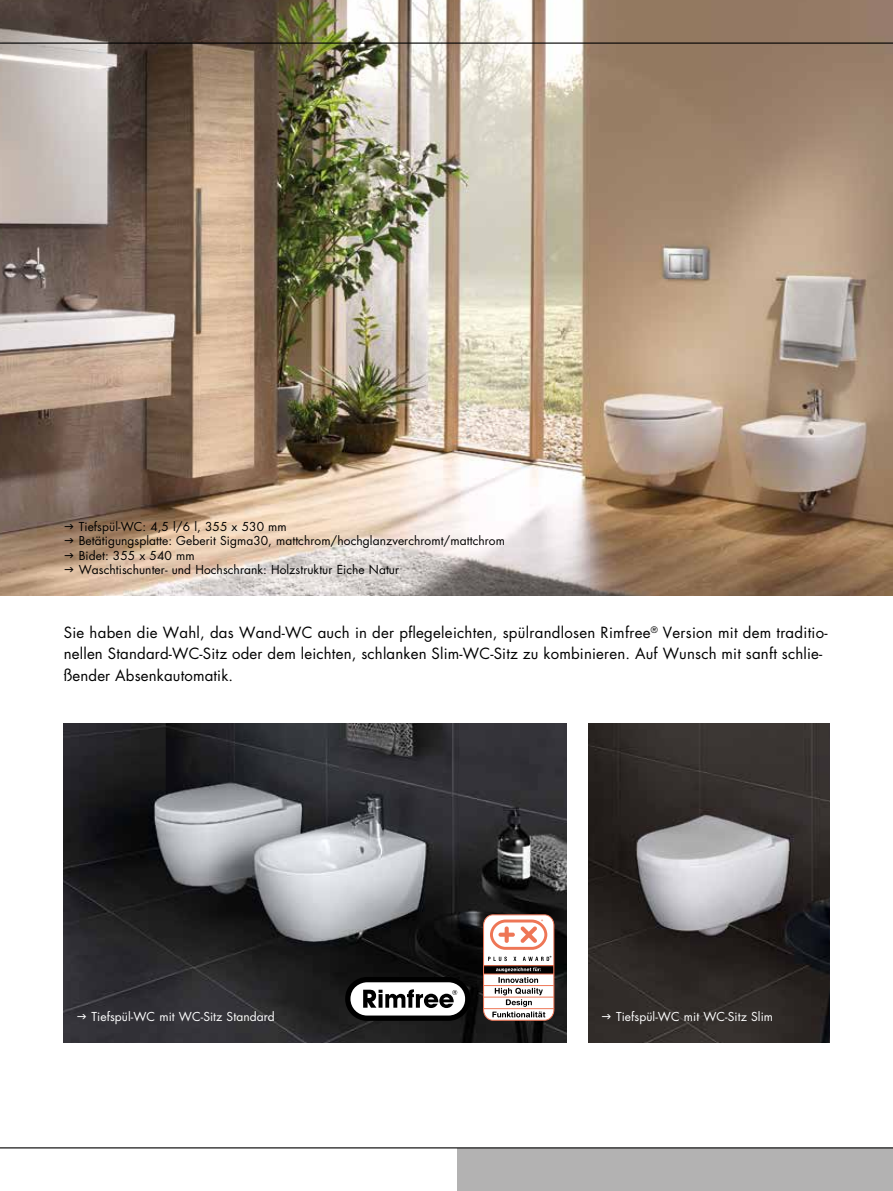
<style>
.page{position:relative;width:893px;height:1191px;background:#fff}
.page>*{position:absolute;margin:0;border:0;box-sizing:border-box;transform-origin:0 0}
.t1{font:15px/21.3px "Futura Std";letter-spacing:.01em;color:#000}
.t2{font:12px/14.4px "Futura Std";letter-spacing:.005em;color:#000}
.t3{font:12px "Futura Std";letter-spacing:.005em;color:#fff}
</style>
<div class="page">
<img style="left:0;top:0;width:893px;height:595px">
<img style="left:64px;top:723px;width:503px;height:319px">
<img style="left:588px;top:723px;width:241px;height:319px">
<div style="left:484px;top:915px;width:70px;height:105px;background:#fff;border-radius:10px"></div>
<hr style="left:484px;top:996px;width:70px;height:1px;background:#ee7656">
<hr style="left:484px;top:985px;width:70px;height:1px;background:#ee7656">
<div style="left:484px;top:965px;width:70px;height:9px;background:#000"></div>
<div style="left:484px;top:965px;width:70px;height:9px;border:1px solid #ee7656"></div>
<div style="left:483px;top:914px;width:71px;height:106px;border:1px solid #ee7656;border-radius:10px"></div>
<svg style="left:488px;top:956px;width:19px;height:5px"></svg>
<svg style="left:523px;top:956px;width:28px;height:5px"></svg>
<hr style="left:483px;top:1008px;width:71px;height:1px;background:#ee7656">
<svg style="left:490px;top:919px;width:57px;height:30px"></svg>
<svg style="left:492px;top:967px;width:53px;height:50px"></svg>
<svg style="left:345px;top:977px;width:125px;height:43px"></svg>
<hr style="left:0;top:43px;width:893px;height:1px;background:#000">
<div style="left:457px;top:1148px;width:436px;height:43px;background:#b3b2b2"></div>
<hr style="left:0;top:1147px;width:893px;height:1px;background:#000">
<svg style="left:65px;top:524px;width:8px;height:5px"></svg>
<svg style="left:65px;top:538px;width:8px;height:5px"></svg>
<svg style="left:65px;top:553px;width:8px;height:5px"></svg>
<svg style="left:65px;top:567px;width:8px;height:5px"></svg>
<svg style="left:78px;top:1014px;width:8px;height:5px"></svg>
<svg style="left:602px;top:1014px;width:9px;height:5px"></svg>
<p class="t2" style="left:79px;top:519px;width:428px">Tiefspül-WC: 4,5 l/6 l, 355 x 530 mm<br>Betätigungsplatte: Geberit Sigma30, mattchrom/hochglanzverchromt/mattchrom Bidet: 355 x 540 mm<br>Waschtischunter- und Hochschrank: Holzstruktur Eiche Natur</p>
<p class="t1" style="left:64px;top:622px;width:765px">Sie haben die Wahl, das Wand-WC auch in der pflegeleichten, spülrandlosen Rimfree<sup>®</sup> Version mit dem traditio&shy;nellen Standard-WC-Sitz oder dem leichten, schlanken Slim-WC-Sitz zu kombinieren. Auf Wunsch mit sanft schlie&shy;ßender Absenkautomatik.</p>
<p class="t3" style="left:92px;top:1008px;width:185px">Tiefspül-WC mit WC-Sitz Standard</p>
<p class="t3" style="left:616px;top:1008px;width:159px">Tiefspül-WC mit WC-Sitz Slim</p>
</div>
